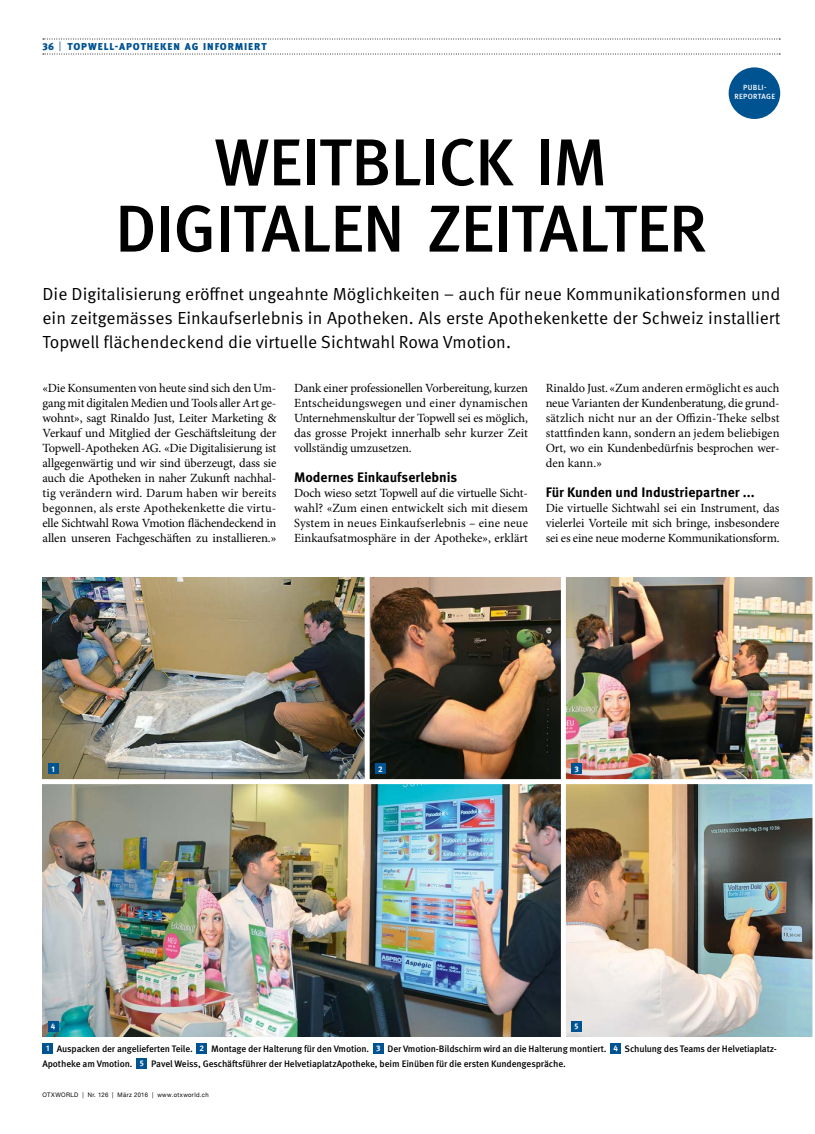
<style>
.page{position:relative;width:815px;height:1134px;background:#fff}
.page>*{position:absolute;margin:0;border:0;box-sizing:border-box;transform-origin:0 0}
.t1{font:500 66.25px/66.2px "Meta OT";letter-spacing:-.02em;color:#000;text-align:center}
.t2{font:17.5px/23.8px "Meta OT Norm";color:#000;text-align:justify}
.t3{font:700 13.75px "Meta OT";color:#000}
.t4{font:12.5px/15px "Minion Pro";letter-spacing:-.01em;color:#000;text-align:justify}
.t5{font:900 10px "Meta OT";letter-spacing:.09em;color:#005391}
.t6{font:500 9.38px/15px "Meta OT";letter-spacing:-.015em;color:#000}
.t7{font:700 8.12px "Meta OT";color:#fff}
.t8{font:500 7.5px/9px "Meta OT";letter-spacing:.04em;color:#fff;text-align:center}
.t9{font:6.25px "Helvetica Neue LT Pro";letter-spacing:.065em;color:#000;scale:.95 1}
.s1{font-family:"Meta OT Norm";font-weight:400}
.s2{font-weight:700;font-size:8.12px;color:#fff}
</style>
<div class="page">
<svg style="left:43px;top:54px;width:737px;height:1px"></svg>
<svg style="left:43px;top:39px;width:737px;height:1px"></svg>
<div style="left:729px;top:67px;width:51px;height:52px;background:#005391;border-radius:50%"></div>
<img style="left:43px;top:578px;width:322px;height:201px">
<img style="left:370px;top:578px;width:191px;height:201px">
<img style="left:566px;top:578px;width:246px;height:201px">
<img style="left:43px;top:784px;width:518px;height:253px">
<div style="left:42px;top:1043px;width:11px;height:10px;background:#005391"></div>
<div style="left:197px;top:1043px;width:10px;height:10px;background:#005391"></div>
<div style="left:373px;top:1043px;width:11px;height:10px;background:#005391"></div>
<div style="left:610px;top:1043px;width:11px;height:10px;background:#005391"></div>
<div style="left:137px;top:1058px;width:10px;height:10px;background:#005391"></div>
<div style="left:571px;top:763px;width:11px;height:11px;background:#005391"></div>
<img style="left:566px;top:784px;width:246px;height:253px">
<div style="left:48px;top:1021px;width:10px;height:10px;background:#005391"></div>
<div style="left:48px;top:763px;width:10px;height:11px;background:#005391"></div>
<div style="left:375px;top:763px;width:11px;height:11px;background:#005391"></div>
<div style="left:571px;top:1021px;width:11px;height:10px;background:#005391"></div>
<p class="t5" style="left:43px;top:41px;width:20px">36 <span class="s1">|</span></p>
<p class="t5" style="left:67px;top:41px;width:201px">TOPWELL-APOTHEKEN AG INFORMIERT</p>
<h1 class="t1" style="left:115px;top:131px;width:594px">WEITBLICK IM<br>DIGITALEN ZEITALTER</h1>
<p class="t8" style="left:734px;top:83px;width:42px">PUBLI-<br>REPORTAGE</p>
<p class="t2" style="left:43px;top:283px;width:739px">Die Digitalisierung eröffnet ungeahnte Möglichkeiten – auch für neue Kommunikationsformen und ein zeitgemässes Einkaufserlebnis in Apotheken. Als erste Apothekenkette der Schweiz installiert Topwell flächendeckend die virtuelle Sichtwahl Rowa Vmotion.</p>
<p class="t4" style="left:43px;top:381px;width:235px">«Die Konsumenten von heute sind sich den Um&shy;gang mit digitalen Medien und Tools aller Art ge&shy;wohnt», sagt Rinaldo Just, Leiter Marketing &amp; Verkauf und Mitglied der Geschäftsleitung der Topwell-Apotheken AG. «Die Digitalisierung ist allgegenwärtig und wir sind überzeugt, dass sie auch die Apotheken in naher Zukunft nachhal&shy;tig verändern wird. Darum haben wir bereits begonnen, als erste Apothekenkette die virtu&shy;elle Sichtwahl Rowa Vmotion flächendeckend in allen unseren Fachgeschäften zu installieren.»</p>
<p class="t4" style="left:294px;top:381px;width:235px">Dank einer professionellen Vorbereitung, kurzen Entscheidungswegen und einer dynamischen Unternehmenskultur der Topwell sei es möglich, das grosse Projekt innerhalb sehr kurzer Zeit vollständig umzusetzen.</p>
<p class="t3" style="left:294px;top:469px;width:165px">Modernes Einkaufserlebnis</p>
<p class="t4" style="left:294px;top:486px;width:235px">Doch wieso setzt Topwell auf die virtuelle Sicht&shy;wahl? «Zum einen entwickelt sich mit diesem System in neues Einkaufserlebnis – eine neue Einkaufsatmosphäre in der Apotheke», erklärt</p>
<p class="t4" style="left:546px;top:381px;width:235px">Rinaldo Just. «Zum anderen ermöglicht es auch neue Varianten der Kundenberatung, die grund&shy;sätzlich nicht nur an der Offizin-Theke selbst stattfinden kann, sondern an jedem beliebigen Ort, wo ein Kundenbedürfnis besprochen wer&shy;den kann.»</p>
<p class="t3" style="left:546px;top:484px;width:210px">Für Kunden und Industriepartner ...</p>
<p class="t4" style="left:546px;top:501px;width:235px">Die virtuelle Sichtwahl sei ein Instrument, das vielerlei Vorteile mit sich bringe, insbesondere sei es eine neue moderne Kommunikationsform.</p>
<p class="t7" style="left:51px;top:764px;width:5px">1</p>
<p class="t7" style="left:378px;top:764px;width:6px">2</p>
<p class="t7" style="left:574px;top:764px;width:6px">3</p>
<p class="t7" style="left:51px;top:1021px;width:6px">4</p>
<p class="t7" style="left:574px;top:1021px;width:6px">5</p>
<p class="t6" style="left:42px;top:1041px;width:736px;text-indent:4px"><span class="s2">1</span> Auspacken der angelieferten Teile. <span class="s2">2</span> Montage der Halterung für den Vmotion. <span class="s2">3</span> Der Vmotion-Bildschirm wird an die Halterung montiert. <span class="s2">4</span> Schulung des Teams der Helvetiaplatz-<br>Apotheke am Vmotion. <span class="s2">5</span> Pavel Weiss, Geschäftsführer der HelvetiaplatzApotheke, beim Einüben für die ersten Kundengespräche.</p>
<p class="t9" style="left:43px;top:1091px;width:176px">OTXWORLD | Nr. 126 | März 2016 | www.otxworld.ch</p>
</div>
